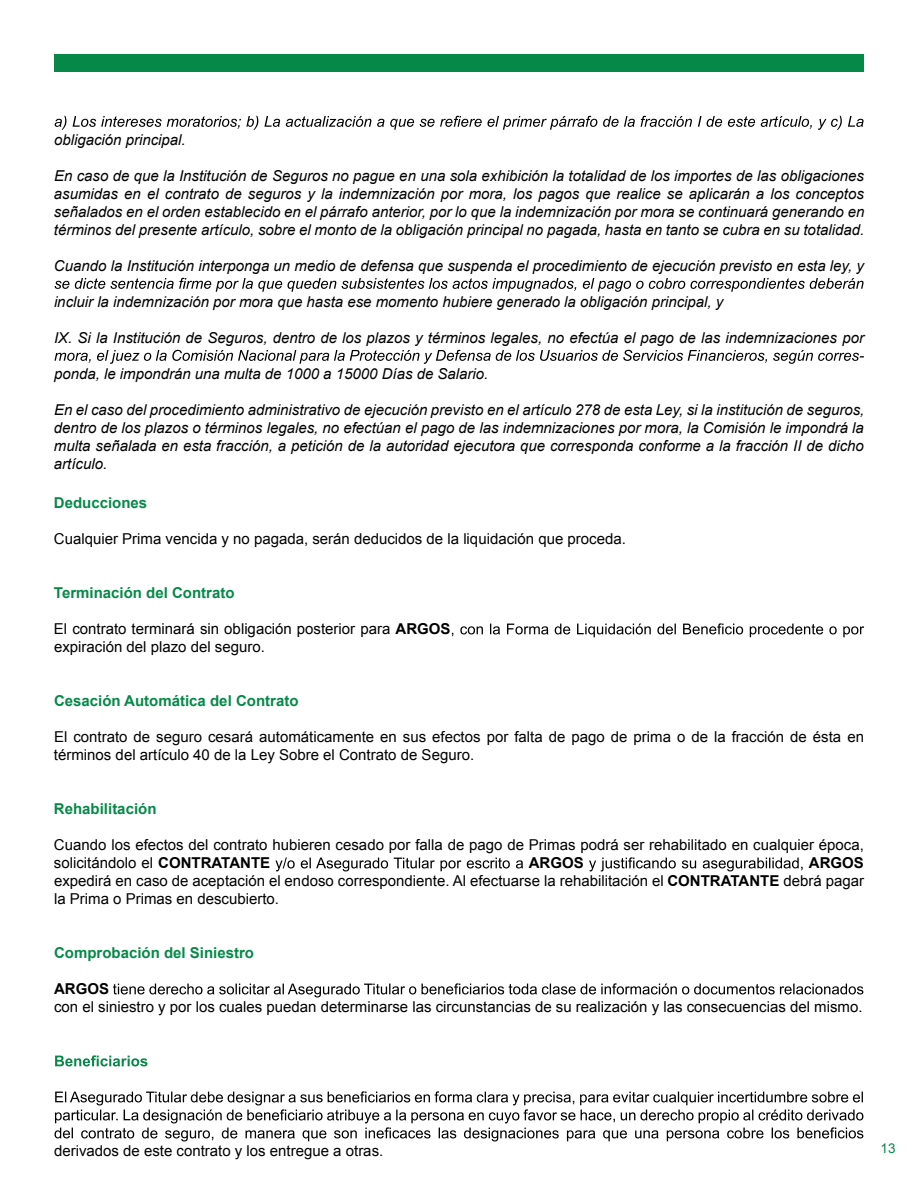
<style>
.page{position:relative;width:918px;height:1188px;background:#fff}
.page>*{position:absolute;margin:0;border:0;box-sizing:border-box;transform-origin:0 0}
.t1{font:italic 15px/18px "Arial";color:#000;text-align:justify}
.t2{font:15px/18px "Arial";color:#000}
.t3{font:700 15px "Arial";color:#068948}
.t4{font:700 15px "Arial";color:#000}
.t5{font:13.5px "Arial";color:#068948}
.s1{font-weight:700}
</style>
<div class="page">
<div style="left:54px;top:54px;width:810px;height:17px;background:#068948"></div>
<svg style="left:55px;top:116px;width:809px;height:14px"></svg>
<svg style="left:55px;top:278px;width:809px;height:14px"></svg>
<svg style="left:54px;top:350px;width:810px;height:14px"></svg>
<svg style="left:452px;top:623px;width:412px;height:14px"></svg>
<svg style="left:275px;top:857px;width:248px;height:14px"></svg>
<svg style="left:589px;top:857px;width:214px;height:14px"></svg>
<svg style="left:113px;top:983px;width:750px;height:14px"></svg>
<svg style="left:55px;top:1055px;width:92px;height:11px"></svg>
<svg style="left:55px;top:1091px;width:808px;height:50px"></svg>
<p class="t1" style="left:54px;top:131px;width:133px">obligación principal.</p>
<p class="t1" style="left:54px;top:167px;width:812px">En caso de que la Institución de Seguros no pague en una sola exhibición la totalidad de los importes de las obligaciones asumidas en el contrato de seguros y la indemnización por mora, los pagos que realice se aplicarán a los conceptos señalados en el orden establecido en el párrafo anterior, por lo que la indemnización por mora se continuará generando en términos del presente artículo, sobre el monto de la obligación principal no pagada, hasta en tanto se cubra en su totalidad.</p>
<p class="t1" style="left:54px;top:257px;width:812px">Cuando la Institución interponga un medio de defensa que suspenda el procedimiento de ejecución previsto en esta ley, y</p>
<p class="t1" style="left:54px;top:293px;width:671px">incluir la indemnización por mora que hasta ese momento hubiere generado la obligación principal, y</p>
<p class="t1" style="left:54px;top:329px;width:812px">IX. Si la Institución de Seguros, dentro de los plazos y términos legales, no efectúa el pago de las indemnizaciones por</p>
<p class="t1" style="left:54px;top:365px;width:436px">ponda, le impondrán una multa de 1000 a 15000 Días de Salario.</p>
<p class="t1" style="left:54px;top:401px;width:812px">En el caso del procedimiento administrativo de ejecución previsto en el artículo 278 de esta Ley, si la institución de seguros, dentro de los plazos o términos legales, no efectúan el pago de las indemnizaciones por mora, la Comisión le impondrá la multa señalada en esta fracción, a petición de la autoridad ejecutora que corresponda conforme a la fracción II de dicho artículo.</p>
<p class="t3" style="left:54px;top:493px;width:95px">Deducciones</p>
<p class="t2" style="left:54px;top:530px;width:573px">Cualquier Prima vencida y no pagada, serán deducidos de la liquidación que proceda.</p>
<p class="t3" style="left:54px;top:583px;width:182px">Terminación del Contrato</p>
<p class="t2" style="left:54px;top:620px;width:398px">El contrato terminará sin obligación posterior para <span class="s1">ARGOS </span>expiración del plazo del seguro.</p>
<p class="t3" style="left:54px;top:691px;width:246px">Cesación Automática del Contrato</p>
<p class="t2" style="left:54px;top:728px;width:812px">El contrato de seguro cesará automáticamente en sus efectos por falta de pago de prima o de la fracción de ésta en términos del artículo 40 de la Ley Sobre el Contrato de Seguro.</p>
<p class="t3" style="left:54px;top:799px;width:104px">Rehabilitación</p>
<p class="t2" style="left:54px;top:836px;width:811px">Cuando los efectos del contrato hubieren cesado por falla de pago de Primas podrá ser rehabilitado en cualquier época, solicitándolo el <span class="s1">CONTRATANTE</span></p>
<p class="t2" style="left:54px;top:854px;width:812px;text-align:justify;text-indent:755px"><span class="s1">ARGOS </span>expedirá en caso de aceptación el endoso correspondiente. Al efectuarse la rehabilitación el <span class="s1">CONTRATANTE</span> debrá pagar la Prima o Primas en descubierto.</p>
<p class="t4" style="left:529px;top:853px;width:57px">ARGOS</p>
<p class="t3" style="left:54px;top:943px;width:202px">Comprobación del Siniestro</p>
<p class="t4" style="left:54px;top:979px;width:57px">ARGOS</p>
<p class="t2" style="left:54px;top:998px;width:810px">con el siniestro y por los cuales puedan determinarse las circunstancias de su realización y las consecuencias del mismo.</p>
<p class="t2" style="left:54px;top:1142px;width:331px">derivados de este contrato y los entregue a otras.</p>
<p class="t5" style="left:881px;top:1140px;width:17px">13</p>
</div>
